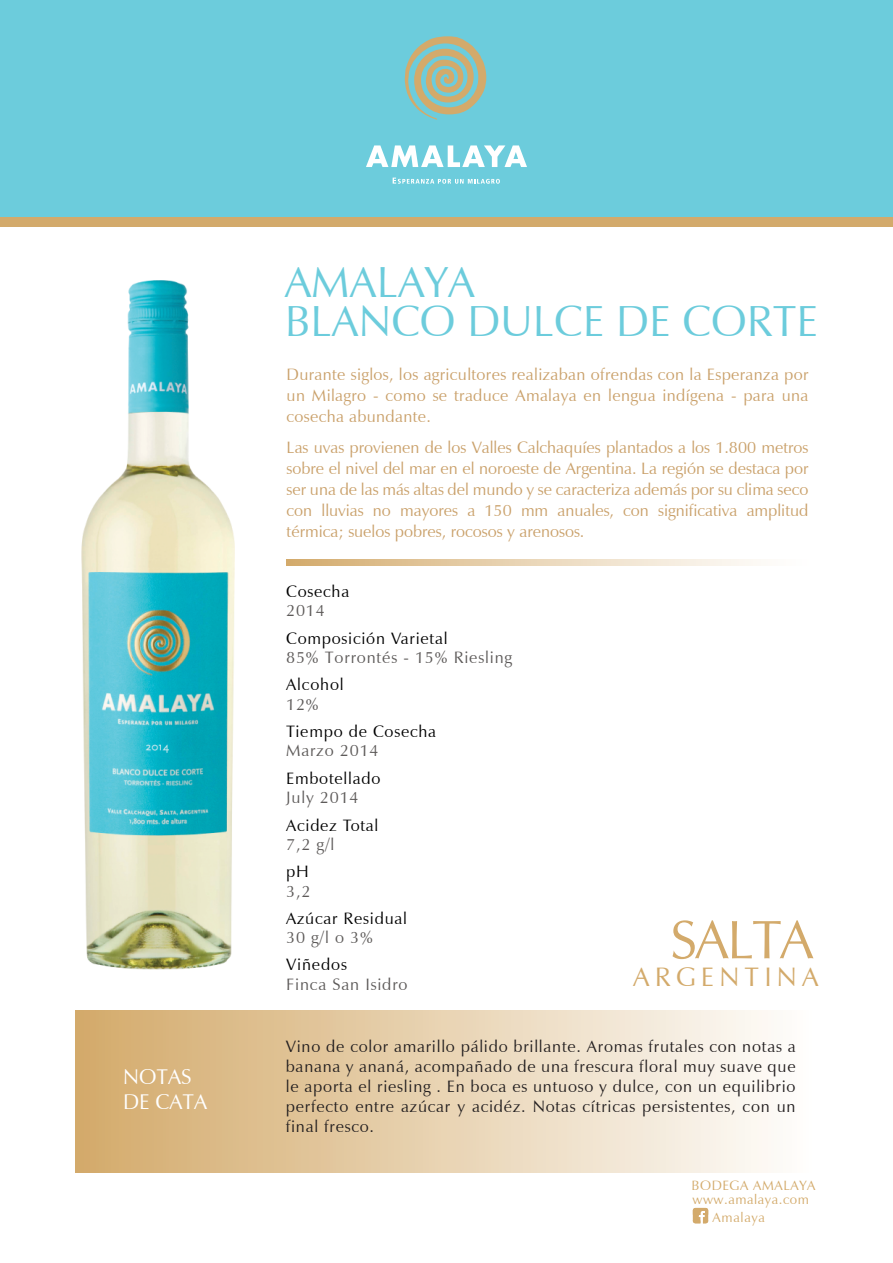
<style>
.page{position:relative;width:893px;height:1263px;background:#fff}
.page>*{position:absolute;margin:0;border:0;box-sizing:border-box;transform-origin:0 0}
.t1{font:54.75px "Zapf Humanist 601 BT";letter-spacing:-.035em;color:#d3aa6b}
.t2{font:43.5px/39px "Zapf Humanist 601 BT";color:#6cccdc}
.t3{font:26.7px "Zapf Humanist 601 BT";color:#d3aa6b}
.t4{font:21.3px/25.5px "Zapf Humanist 601 BT";letter-spacing:-.005em;color:#fff}
.t5{font:16.5px/21px "Zapf Humanist 601 BT";letter-spacing:.01em;color:#caa16b;text-align:justify}
.t6{font:16.5px/19.8px "Zapf Humanist 601 BT";letter-spacing:.045em;color:#231f20;text-align:justify}
.t7{font:16.5px "Zapf Humanist 601 BT";letter-spacing:.045em;color:#010101}
.t8{font:16.5px "Zapf Humanist 601 BT";letter-spacing:.05em;color:#5d5a59}
.t9{font:13.5px "Zapf Humanist 601 BT";letter-spacing:.04em;color:#d3aa6b}
</style>
<div class="page">
<div style="left:75px;top:1010px;width:745px;height:163px;background:linear-gradient(to right,#d3aa6a,#fffffe)"></div>
<svg style="left:693px;top:1208px;width:15px;height:15px"></svg>
<div style="left:0;top:0;width:893px;height:221px;background:#6cccdc"></div>
<div style="left:0;top:218px;width:893px;height:9px;background:#d3aa6b"></div>
<svg style="left:366px;top:145px;width:161px;height:22px"></svg>
<svg style="left:405px;top:36px;width:81px;height:84px"></svg>
<svg style="left:393px;top:178px;width:107px;height:6px"></svg>
<img style="left:81px;top:280px;width:154px;height:690px">
<svg style="left:286px;top:559px;width:471px;height:6px;background:#e8d3b3"></svg>
<p class="t4" style="left:123px;top:1064px;width:85px">NOTAS<br>DE CATA</p>
<h2 class="t2" style="left:285px;top:262px;width:535px">AMALAYA<br>BLANCO DULCE DE CORTE</h2>
<p class="t5" style="left:287px;top:364px;width:523px">Durante siglos, los agricultores realizaban ofrendas con la Esperanza por un Milagro - como se traduce Amalaya en lengua indígena - para una cosecha abundante.</p>
<p class="t5" style="left:287px;top:437px;width:523px">Las uvas provienen de los Valles Calchaquíes plantados a los 1.800 metros sobre el nivel del mar en el noroeste de Argentina. La región se destaca por ser una de las más altas del mundo y se caracteriza además por su clima seco con lluvias no mayores a 150 mm anuales, con significativa amplitud térmica; suelos pobres, rocosos y arenosos.</p>
<p class="t7" style="left:286px;top:581px;width:65px">Cosecha</p>
<p class="t8" style="left:286px;top:600px;width:40px">2014</p>
<p class="t7" style="left:286px;top:628px;width:163px">Composición Varietal</p>
<p class="t8" style="left:286px;top:647px;width:227px">85% Torrontés - 15% Riesling</p>
<p class="t7" style="left:286px;top:674px;width:59px">Alcohol</p>
<p class="t8" style="left:286px;top:694px;width:34px">12%</p>
<p class="t7" style="left:286px;top:721px;width:152px">Tiempo de Cosecha</p>
<p class="t8" style="left:286px;top:740px;width:94px">Marzo 2014</p>
<p class="t7" style="left:286px;top:768px;width:96px">Embotellado</p>
<p class="t8" style="left:286px;top:787px;width:74px">July 2014</p>
<p class="t7" style="left:286px;top:815px;width:94px">Acidez Total</p>
<p class="t8" style="left:286px;top:834px;width:50px">7,2 g/l</p>
<p class="t7" style="left:286px;top:861px;width:24px">pH</p>
<p class="t8" style="left:286px;top:881px;width:26px">3,2</p>
<p class="t7" style="left:286px;top:908px;width:122px">Azúcar Residual</p>
<p class="t8" style="left:286px;top:927px;width:88px">30 g/l o 3%</p>
<p class="t7" style="left:286px;top:954px;width:62px">Viñedos</p>
<p class="t8" style="left:286px;top:974px;width:123px">Finca San Isidro</p>
<h1 class="t1" style="left:670px;top:906px;width:145px">SALTA</h1>
<h3 class="t3" style="left:633px;top:960px;width:187px">A R G E N T I N A</h3>
<p class="t6" style="left:286px;top:1037px;width:511px">Vino de color amarillo pálido brillante. Aromas frutales con notas a banana y ananá, acompañado de una frescura floral muy suave que le aporta el riesling . En boca es untuoso y dulce, con un equilibrio perfecto entre azúcar y acidéz. Notas cítricas persistentes, con un final fresco.</p>
<p class="t9" style="left:691px;top:1177px;width:126px">BODEGA AMALAYA</p>
<p class="t9" style="left:692px;top:1191px;width:118px">www.amalaya.com</p>
<p class="t9" style="left:713px;top:1208px;width:54px">Amalaya</p>
</div>
